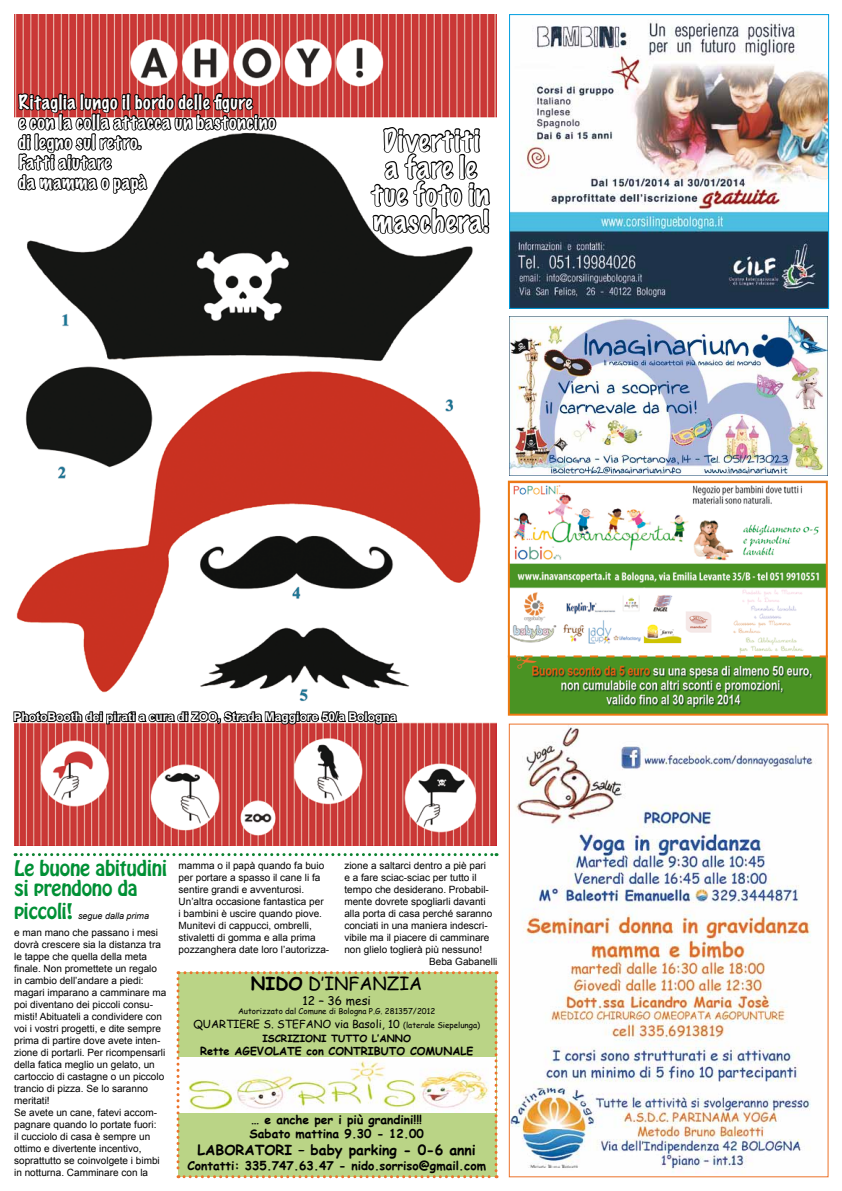
<style>
.page{position:relative;width:842px;height:1191px;background:#fff}
.page>*{position:absolute;margin:0;border:0;box-sizing:border-box;transform-origin:0 0}
.t1{font:100 28px/27px "Marker Felt";letter-spacing:.045em;color:#fff;text-align:center}
.t2{font:19px/20px "Hobo Std";letter-spacing:-.01em;color:#009035}
.t3{font:100 18px/20px "Marker Felt";letter-spacing:.04em;color:#fff}
.t4{font:18px "Comic Sans MS";color:#000}
.t5{font:700 14px "Comic Sans MS";color:#000}
.t6{font:700 12px/14.4px "Comic Sans MS";color:#000}
.t7{font:700 12px "Arial";color:#fff}
.t8{font:12px "Comic Sans MS";color:#000}
.t9{font:11px "Comic Sans MS";color:#000}
.t10{font:700 11px "Comic Sans MS";color:#000}
.t11{font:10px/12px "Arial";color:#000}
.t12{font:700 10px "Comic Sans MS";color:#000}
.t13{font:italic 9px "Arial";color:#000}
.t14{font:8px "Comic Sans MS";color:#000}
.s1{font-family:"Hobo Std";font-style:normal;font-size:19px;color:#009035}
.s2{font-weight:700}
.s3{font-size:8px}
</style>
<div class="page">
<img style="left:511px;top:727px;width:302px;height:446px">
<img style="left:509px;top:316px;width:318px;height:159px">
<img style="left:14px;top:15px;width:482px;height:830px">
<svg style="left:15px;top:853px;width:482px;height:3px"></svg>
<img style="left:511px;top:21px;width:316px;height:286px">
<div style="left:509px;top:14px;width:320px;height:295px;border:1px solid #009ee0"></div>
<svg style="left:176px;top:971px;width:321px;height:207px"></svg>
<svg style="left:16px;top:25px;width:262px;height:170px"></svg>
<svg style="left:13px;top:698px;width:386px;height:28px"></svg>
<svg style="left:369px;top:115px;width:123px;height:163px"></svg>
<img style="left:511px;top:483px;width:314px;height:229px">
<div style="left:508px;top:480px;width:320px;height:235px;border:2px solid #ed7912"></div>
<svg style="left:508px;top:655px;width:320px;height:13px;background:#679832"></svg>
<h3 class="t3" style="left:18px;top:92px;width:259px">Ritaglia lungo il bordo delle figure<br>e con la colla attacca un bastoncino di legno sul retro.<br>Fatti aiutare<br>da mamma o papà</h3>
<h1 class="t1" style="left:372px;top:126px;width:119px">Divertiti<br>a fare le tue foto in maschera!</h1>
<p class="t7" style="left:14px;top:709px;width:384px">PhotoBooth dei pirati a cura di ZOO, Strada Maggiore 50/a Bologna</p>
<h2 class="t2" style="left:14px;top:858px;width:155px">Le buone abitudini si prendono da</h2>
<p class="t13" style="left:14px;top:909px;width:136px"><span class="s1">piccoli!</span> segue dalla prima</p>
<p class="t11" style="left:14px;top:926px;width:154px">e man mano che passano i mesi dovrà crescere sia la distanza tra le tappe che quella della meta finale. Non promettete un regalo in cambio dell’andare a piedi: magari imparano a camminare ma poi diventano dei piccoli consu&shy;misti! Abituateli a condividere con voi i vostri progetti, e dite sempre prima di partire dove avete inten&shy;zione di portarli. Per ricompensarli della fatica meglio un gelato, un cartoccio di castagne o un piccolo trancio di pizza. Se lo saranno meritati!<br>Se avete un cane, fatevi accom&shy;pagnare quando lo portate fuori:<br>il cucciolo di casa è sempre un ottimo e divertente incentivo, soprattutto se coinvolgete i bimbi in notturna. Camminare con la</p>
<p class="t11" style="left:179px;top:860px;width:152px">mamma o il papà quando fa buio per portare a spasso il cane li fa sentire grandi e avventurosi.<br>Un’altra occasione fantastica per<br>i bambini è uscire quando piove.<br>Munitevi di cappucci, ombrelli, stivaletti di gomma e alla prima pozzanghera date loro l’autorizza-</p>
<h3 class="t4" style="left:251px;top:970px;width:173px"><span class="s2">NIDO</span> D’INFANZIA</h3>
<p class="t8" style="left:302px;top:991px;width:70px">12 – 36 mesi</p>
<p class="t14" style="left:238px;top:1005px;width:199px">Autorizzato dal Comune di Bologna P.G. 281357/2012</p>
<p class="t9" style="left:193px;top:1015px;width:288px">QUARTIERE S. STEFANO via Basoli, 10 <span class="s3">(laterale Siepelunga)</span></p>
<p class="t12" style="left:262px;top:1030px;width:150px">ISCRIZIONI TUTTO L’ANNO</p>
<p class="t10" style="left:200px;top:1042px;width:275px">Rette AGEVOLATE con CONTRIBUTO COMUNALE</p>
<p class="t11" style="left:344px;top:860px;width:143px">zione a saltarci dentro a piè pari</p>
<p class="t11" style="left:344px;top:872px;width:134px">e a fare sciac-sciac per tutto il</p>
<p class="t11" style="left:344px;top:884px;width:146px">tempo che desiderano. Probabil-</p>
<p class="t11" style="left:344px;top:896px;width:143px">mente dovrete spogliarli davanti</p>
<p class="t11" style="left:344px;top:908px;width:149px">alla porta di casa perché saranno</p>
<p class="t11" style="left:344px;top:920px;width:145px">conciati in una maniera indescri-</p>
<p class="t11" style="left:344px;top:932px;width:147px">vibile ma il piacere di camminare</p>
<p class="t11" style="left:344px;top:944px;width:139px">non glielo toglierà più nessuno!</p>
<p class="t11" style="left:429px;top:956px;width:70px">Beba Gabanelli</p>
<p class="t6" style="left:250px;top:1112px;width:176px">… e anche per i più grandini!!!<br>Sabato mattina 9.30 - 12.00</p>
<h3 class="t5" style="left:198px;top:1139px;width:280px">LABORATORI – baby parking - 0-6 anni</h3>
<p class="t6" style="left:187px;top:1157px;width:300px">Contatti: 335.747.63.47 - nido.sorriso@gmail.com</p>
</div>
